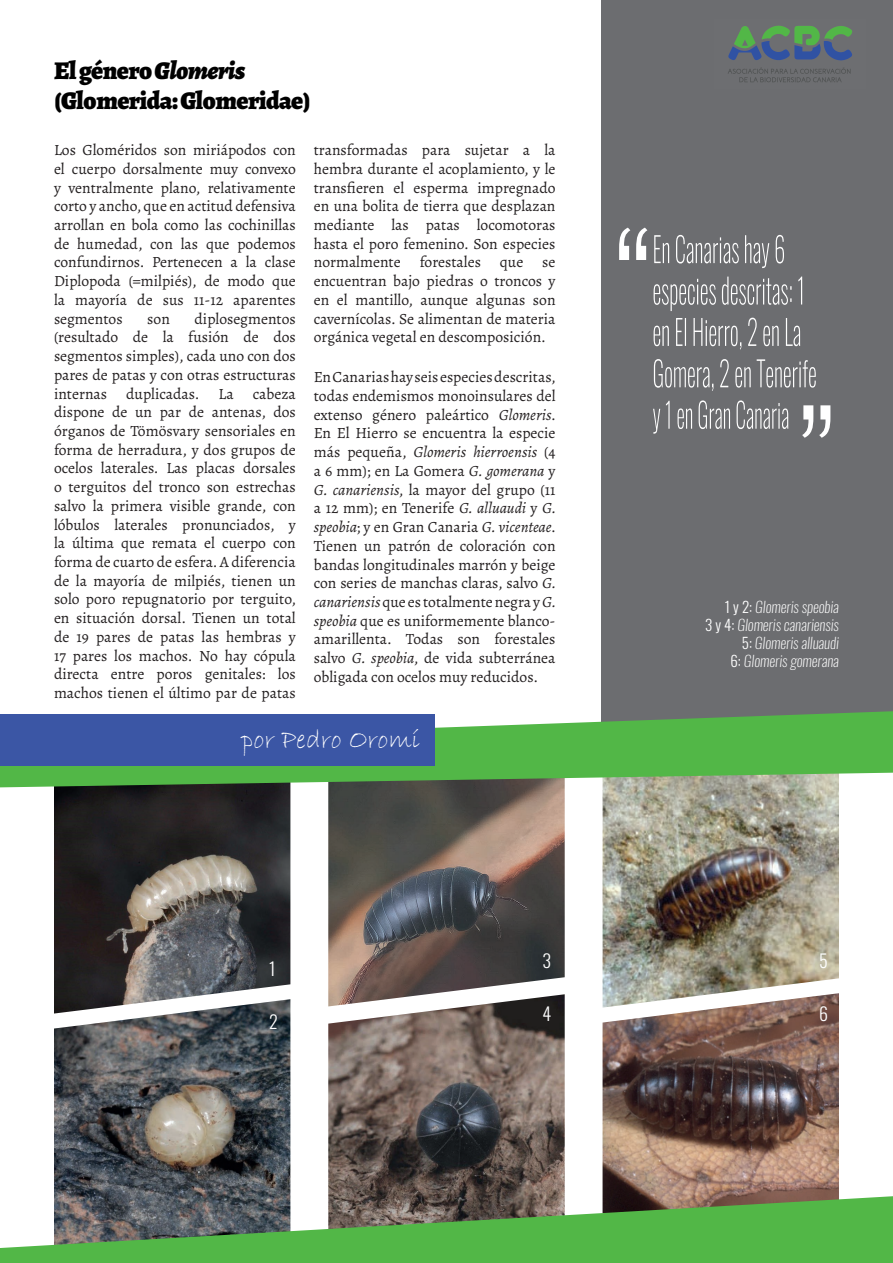
<style>
.page{position:relative;width:893px;height:1263px;background:#fff}
.page>*{position:absolute;margin:0;border:0;box-sizing:border-box;transform-origin:0 0}
.t1{font:27px "Bradley Hand ITC";color:#fff}
.t2{font:900 25.5px/30.6px "Alegreya";letter-spacing:-.025em;color:#000}
.t3{font:300 18px "Oswald";color:#fff}
.t4{font:15.6px/18.8px "Alegreya";color:#231f20;text-align:justify}
.t5{font:italic 200 15px/18px "Oswald";color:#fff;text-align:right}
.s1{font-style:italic}
.s2{font-weight:300;font-style:normal}
</style>
<div class="page">
<img style="left:54px;top:1013px;width:236px;height:183px">
<img style="left:54px;top:787px;width:236px;height:226px">
<img style="left:328px;top:1006px;width:237px;height:190px">
<img style="left:328px;top:787px;width:237px;height:219px">
<div style="left:601px;top:0;width:292px;height:741px;background:#6c6d70"></div>
<img style="left:603px;top:1007px;width:236px;height:189px">
<img style="left:603px;top:787px;width:236px;height:220px">
<svg style="left:0;top:711px;width:893px;height:76px;background:#69b461"></svg>
<svg style="left:0;top:1196px;width:893px;height:67px;background:#64a05b"></svg>
<div style="left:0;top:714px;width:435px;height:51px;background:#3b56a5"></div>
<svg style="left:653px;top:400px;width:135px;height:34px"></svg>
<svg style="left:654px;top:359px;width:162px;height:32px"></svg>
<svg style="left:654px;top:318px;width:146px;height:32px"></svg>
<svg style="left:654px;top:277px;width:148px;height:34px"></svg>
<svg style="left:654px;top:235px;width:130px;height:33px"></svg>
<img style="left:728px;top:25px;width:125px;height:57px">
<svg style="left:619px;top:228px;width:28px;height:32px"></svg>
<svg style="left:802px;top:405px;width:28px;height:33px"></svg>
<h2 class="t2" style="left:54px;top:54px;width:258px">El género <span class="s1">Glomeris </span>(Glomerida: Glomeridae)</h2>
<p class="t4" style="left:54px;top:141px;width:243px">Los Gloméridos son miriápodos con el cuerpo dorsalmente muy convexo y ventralmente plano, relativamente corto y ancho, que en actitud defensiva arrollan en bola como las cochinillas de humedad, con las que podemos confundirnos. Pertenecen a la clase Diplopoda (=milpiés), de modo que la mayoría de sus 11-12 aparentes segmentos</p>
<p class="t4" style="left:54px;top:309px;width:244px;text-indent:141px">diplosegmentos (resultado de la fusión de dos segmentos simples), cada uno con dos pares de patas y con otras estructuras internas duplicadas. La cabeza dispone de un par de antenas, dos órganos de Tömösvary sensoriales en forma de herradura, y dos grupos de ocelos laterales. Las placas dorsales o terguitos del tronco son estrechas salvo la primera visible grande, con lóbulos laterales pronunciados, y la última que remata el cuerpo con forma de cuarto de esfera. A diferencia de la mayoría de milpiés, tienen un solo poro repugnatorio por terguito, en situación dorsal. Tienen un total de 19 pares de patas las hembras y 17 pares los machos. No hay cópula directa entre poros genitales: los machos tienen el último par de patas</p>
<p class="t4" style="left:147px;top:309px;width:24px">son</p>
<p class="t4" style="left:314px;top:141px;width:243px">transformadas para sujetar a la hembra durante el acoplamiento, y le transfieren el esperma impregnado en una bolita de tierra que desplazan mediante las patas locomotoras hasta el poro femenino. Son especies normalmente forestales que se encuentran bajo piedras o troncos y en el mantillo, aunque algunas son cavernícolas. Se alimentan de materia orgánica vegetal en descomposición.</p>
<p class="t4" style="left:314px;top:368px;width:244px">En Canarias hay seis especies descritas, todas endemismos monoinsulares del extenso género paleártico <span class="s1">Glomeris</span>.<br>En El Hierro se encuentra la especie más pequeña, <span class="s1">Glomeris hierroensis</span> (4 a 6 mm); en La Gomera <span class="s1">G. gomerana</span> y <span class="s1">G. canariensis</span>, la mayor del grupo (11 a 12 mm); en Tenerife <span class="s1">G. alluaudi</span> y <span class="s1">G. speobia</span>; y en Gran Canaria <span class="s1">G. vicenteae</span>.<br>Tienen un patrón de coloración con bandas longitudinales marrón y beige con series de manchas claras, salvo <span class="s1">G. canariensis</span> que es totalmente negra y <span class="s1">G. speobia</span> que es uniformemente blanco&shy;amarillenta. Todas son forestales salvo <span class="s1">G. speobia</span>, de vida subterránea obligada con ocelos muy reducidos.</p>
<h1 class="t1" style="left:241px;top:722px;width:180px">por Pedro Oromí</h1>
<p class="t3" style="left:269px;top:952px;width:8px">1</p>
<p class="t3" style="left:269px;top:1005px;width:10px">2</p>
<p class="t3" style="left:543px;top:945px;width:10px">3</p>
<p class="t3" style="left:543px;top:998px;width:10px">4</p>
<p class="t5" style="left:705px;top:597px;width:135px"><span class="s2">1 y 2:</span> Glomeris speobia<br><span class="s2">3 y 4:</span> Glomeris canariensis<br><span class="s2">5:</span> Glomeris alluaudi<br><span class="s2">6:</span> Glomeris gomerana</p>
<p class="t3" style="left:819px;top:945px;width:10px">5</p>
<p class="t3" style="left:819px;top:998px;width:10px">6</p>
</div>
